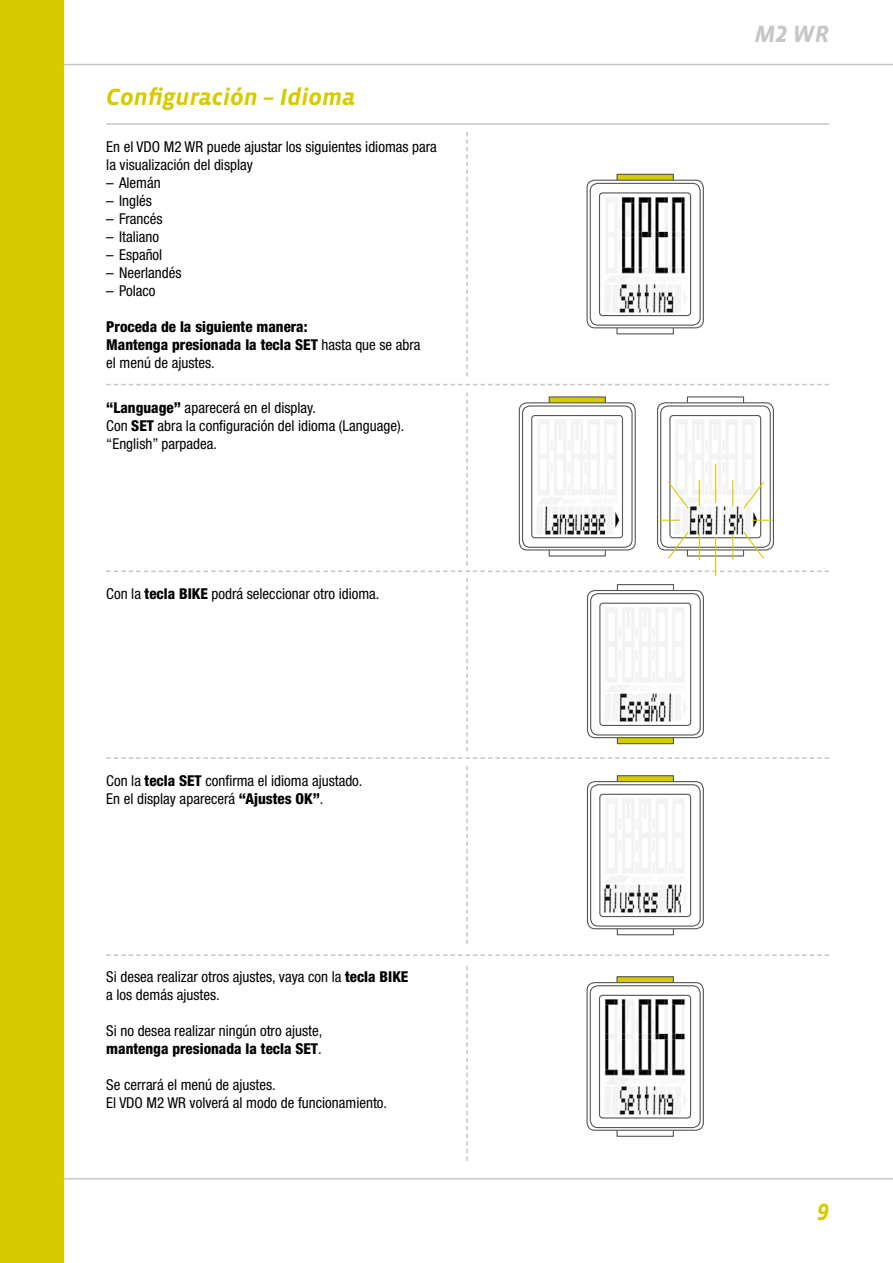
<style>
.page{position:relative;width:893px;height:1263px;background:#fff}
.page>*{position:absolute;margin:0;border:0;box-sizing:border-box;transform-origin:0 0}
.t1{font:italic 700 24px "Vista Sans OT";color:#d6cb00}
.t2{font:italic 700 24px "Vista Sans OT";color:#c5c6c6}
.t3{font:condensed 15px/18px "Helvetica Neue";color:#000}
.t4{font:800 condensed 15px/18px "Helvetica Neue";color:#000}
.s1{font-weight:400}
.s2{font-weight:800}
</style>
<div class="page">
<div style="left:0;top:0;width:64px;height:1263px;background:#d6cb00"></div>
<hr style="left:64px;top:1178px;width:829px;height:1px;background:#c5c6c6">
<hr style="left:64px;top:64px;width:829px;height:1px;background:#c5c6c6">
<svg style="left:466px;top:132px;width:2px;height:244px"></svg>
<svg style="left:466px;top:578px;width:2px;height:173px"></svg>
<svg style="left:466px;top:766px;width:2px;height:178px"></svg>
<svg style="left:466px;top:966px;width:2px;height:195px"></svg>
<hr style="left:106px;top:123px;width:723px;height:2px;background:#c5c6c6">
<div style="left:616px;top:327px;width:58px;height:7px;border:1px solid #565656"></div>
<div style="left:616px;top:174px;width:58px;height:7px;background:#d6cb00;border:1px solid #565656"></div>
<div style="left:586px;top:180px;width:118px;height:148px;border:1px solid #565656;border-radius:8px"></div>
<div style="left:590px;top:183px;width:111px;height:143px;border:1px solid #565656;border-radius:8px"></div>
<img style="left:605px;top:197px;width:82px;height:116px">
<div style="left:599px;top:192px;width:92px;height:124px;border:1px solid #565656;border-radius:3px"></div>
<svg style="left:106px;top:384px;width:723px;height:1px"></svg>
<svg style="left:106px;top:757px;width:723px;height:2px"></svg>
<svg style="left:106px;top:954px;width:723px;height:2px"></svg>
<div style="left:617px;top:737px;width:57px;height:7px;background:#d6cb00;border:1px solid #565656"></div>
<div style="left:617px;top:584px;width:57px;height:7px;background:#fff;border:1px solid #565656"></div>
<div style="left:587px;top:590px;width:117px;height:148px;border:1px solid #565656;border-radius:8px"></div>
<div style="left:590px;top:593px;width:111px;height:142px;border:1px solid #565656;border-radius:8px"></div>
<img style="left:605px;top:607px;width:82px;height:115px">
<div style="left:599px;top:603px;width:92px;height:123px;border:1px solid #565656;border-radius:3px"></div>
<div style="left:617px;top:928px;width:57px;height:7px;background:#fff;border:1px solid #565656"></div>
<div style="left:617px;top:775px;width:57px;height:7px;background:#d6cb00;border:1px solid #565656"></div>
<div style="left:587px;top:781px;width:117px;height:148px;border:1px solid #565656;border-radius:8px"></div>
<div style="left:590px;top:784px;width:111px;height:143px;border:1px solid #565656;border-radius:8px"></div>
<img style="left:603px;top:798px;width:84px;height:115px">
<div style="left:599px;top:794px;width:92px;height:123px;border:1px solid #565656;border-radius:3px"></div>
<div style="left:616px;top:1130px;width:58px;height:7px;border:1px solid #565656"></div>
<div style="left:616px;top:976px;width:58px;height:7px;background:#d6cb00;border:1px solid #565656"></div>
<div style="left:586px;top:982px;width:118px;height:149px;border:1px solid #565656;border-radius:8px"></div>
<div style="left:590px;top:985px;width:111px;height:143px;border:1px solid #565656;border-radius:8px"></div>
<img style="left:604px;top:999px;width:83px;height:116px">
<div style="left:599px;top:995px;width:92px;height:123px;border:1px solid #565656;border-radius:3px"></div>
<hr style="left:715px;top:537px;width:1px;height:39px;background:#d6cb00">
<svg style="left:106px;top:392px;width:723px;height:180px"></svg>
<h1 class="t1" style="left:106px;top:85px;width:251px">Configuración – Idioma</h1>
<p class="t3" style="left:106px;top:137px;width:332px">En el VDO M2 WR puede ajustar los siguientes idiomas para la visualización del display</p>
<p class="t3" style="left:106px;top:173px;width:56px">– Alemán</p>
<p class="t3" style="left:106px;top:191px;width:47px">– Inglés</p>
<p class="t3" style="left:106px;top:209px;width:58px">– Francés</p>
<p class="t3" style="left:106px;top:227px;width:54px">– Italiano</p>
<p class="t3" style="left:106px;top:245px;width:58px">– Español</p>
<p class="t3" style="left:106px;top:263px;width:77px">– Neerlandés</p>
<p class="t3" style="left:106px;top:281px;width:51px">– Polaco</p>
<p class="t4" style="left:106px;top:317px;width:316px">Proceda de la siguiente manera:<br>Mantenga presionada la tecla SET <span class="s1">hasta que se abra el menú de ajustes.</span></p>
<p class="t3" style="left:106px;top:398px;width:300px"><span class="s2">“Language”</span> aparecerá en el display.<br>Con <span class="s2">SET</span> abra la configuración del idioma (Language). “English” parpadea.</p>
<p class="t3" style="left:106px;top:585px;width:275px">Con la <span class="s2">tecla BIKE</span> podrá seleccionar otro idioma.</p>
<p class="t3" style="left:106px;top:772px;width:258px">Con la <span class="s2">tecla SET</span> confirma el idioma ajustado.<br>En el display aparecerá <span class="s2">“Ajustes OK”</span>.</p>
<p class="t3" style="left:106px;top:967px;width:304px">Si desea realizar otros ajustes, vaya con la <span class="s2">tecla BIKE </span>a los demás ajustes.</p>
<p class="t3" style="left:106px;top:1021px;width:217px">Si no desea realizar ningún otro ajuste, <span class="s2">mantenga presionada la tecla SET</span>.</p>
<p class="t3" style="left:106px;top:1075px;width:282px">Se cerrará el menú de ajustes.<br>El VDO M2 WR volverá al modo de funcionamiento.</p>
<h1 class="t2" style="left:755px;top:21px;width:76px">M2 WR</h1>
<h1 class="t1" style="left:817px;top:1199px;width:13px">9</h1>
</div>
